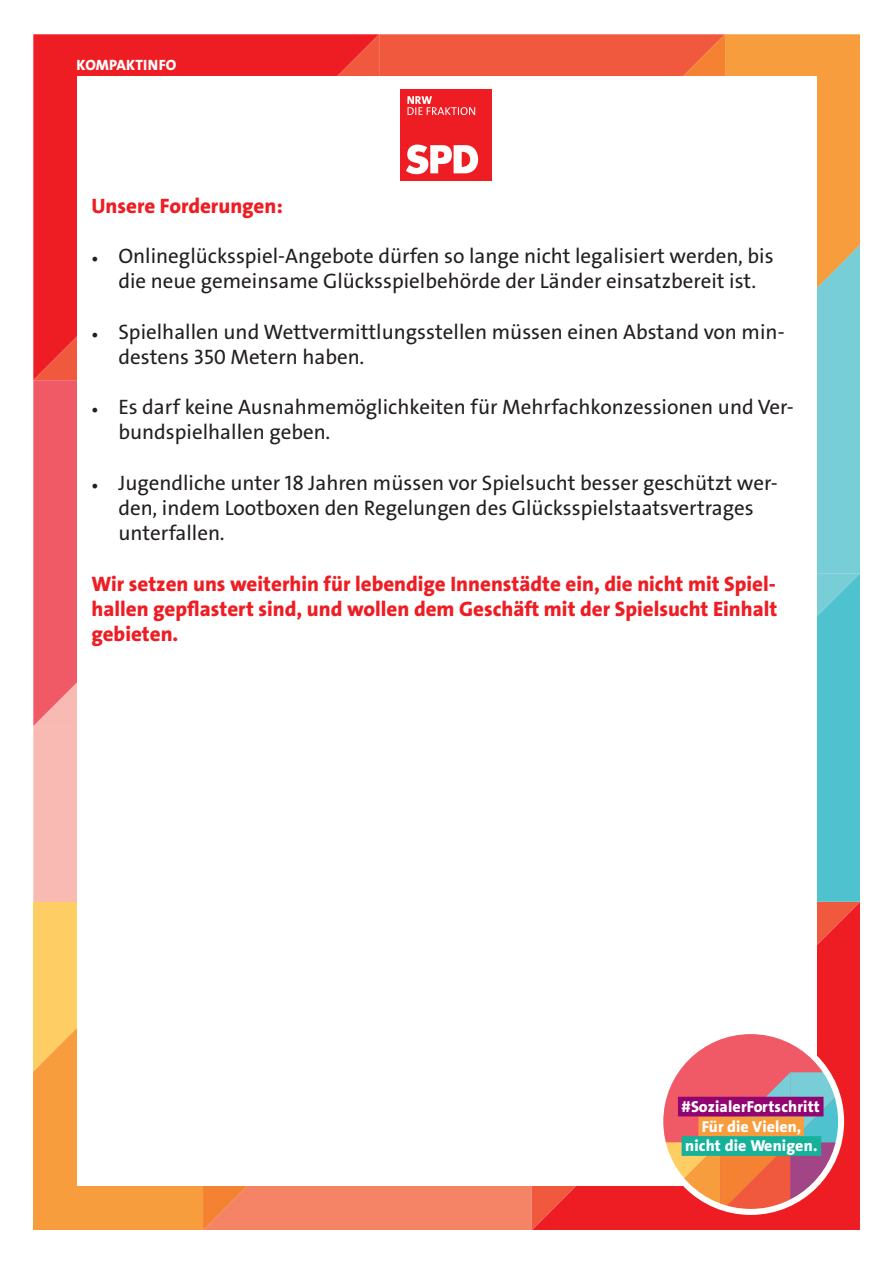
<style>
.page{position:relative;width:893px;height:1263px;background:#fff}
.page>*{position:absolute;margin:0;border:0;box-sizing:border-box;transform-origin:0 0}
.t1{font:21px/25.2px "The Sans LP5 Plain";color:#231f20}
.t2{font:21px/25.2px "The Sans LP8 Ex Bld";color:#ee1d23;text-align:justify}
.t3{font:15.9px/19.6px "The Sans LP8 Ex Bld";letter-spacing:.01em;color:#fff;text-align:center}
.t4{font:15px "The Sans LP8 Ex Bld";letter-spacing:.01em;color:#fff}
.s1{font-family:"Minion Pro";font-size:18px}
</style>
<div class="page">
<div style="left:725px;top:34px;width:134px;height:178px;background:#f89d3d"></div>
<svg style="left:34px;top:34px;width:345px;height:346px;fill:#ee1d23"></svg>
<div style="left:34px;top:380px;width:43px;height:346px;background:#f05a67"></div>
<svg style="left:817px;top:212px;width:42px;height:33px"></svg>
<svg style="left:379px;top:34px;width:346px;height:42px;fill:#f0593e"></svg>
<div style="left:34px;top:726px;width:43px;height:176px;background:#f9bab4"></div>
<div style="left:34px;top:1105px;width:169px;height:124px;background:#f89d3d"></div>
<svg style="left:532px;top:902px;width:327px;height:327px;fill:#ee1d23"></svg>
<svg style="left:817px;top:573px;width:42px;height:329px;fill:#4ec3cf"></svg>
<svg style="left:34px;top:902px;width:43px;height:203px"></svg>
<svg style="left:203px;top:1186px;width:329px;height:43px;fill:#f48465"></svg>
<svg style="left:817px;top:245px;width:42px;height:328px;fill:#77ced7"></svg>
<div style="left:77px;top:77px;width:739px;height:1109px;background:#fff"></div>
<div style="left:660px;top:1031px;width:181px;height:181px;background:#f05a67;border-radius:50%"></div>
<svg style="left:660px;top:1072px;width:181px;height:140px"></svg>
<div style="left:657px;top:1028px;width:187px;height:187px;border:6px solid #fff;border-radius:50%"></div>
<div style="left:698px;top:1116px;width:106px;height:20px;background:#f89d3d"></div>
<div style="left:682px;top:1136px;width:139px;height:20px;background:#16b199"></div>
<div style="left:678px;top:1097px;width:145px;height:19px;background:#920570"></div>
<div style="left:401px;top:89px;width:91px;height:92px;background:#ee1d23"></div>
<svg style="left:406px;top:145px;width:72px;height:29px"></svg>
<svg style="left:407px;top:96px;width:68px;height:19px"></svg>
<p class="t4" style="left:77px;top:55px;width:101px">KOMPAKTINFO</p>
<p class="t2" style="left:91px;top:193px;width:193px">Unsere Forderungen:</p>
<p class="t1" style="left:91px;top:243px;width:684px;text-align:center"><span class="s1">•</span> Onlineglücksspiel-Angebote dürfen so lange nicht legalisiert werden, bis die neue gemeinsame Glücksspielbehörde der Länder einsatzbereit ist.</p>
<p class="t1" style="left:118px;top:319px;width:668px;text-indent:-27px"><span class="s1">•</span> Spielhallen und Wettvermittlungsstellen müssen einen Abstand von min&shy;destens 350 Metern haben.</p>
<p class="t1" style="left:118px;top:395px;width:677px;text-indent:-27px"><span class="s1">•</span> Es darf keine Ausnahmemöglichkeiten für Mehrfachkonzessionen und Ver&shy;bundspielhallen geben.</p>
<p class="t1" style="left:118px;top:470px;width:661px;text-indent:-27px"><span class="s1">•</span> Jugendliche unter 18 Jahren müssen vor Spielsucht besser geschützt wer&shy;den, indem Lootboxen den Regelungen des Glücksspielstaatsvertrages unterfallen.</p>
<p class="t2" style="left:91px;top:571px;width:688px">Wir setzen uns weiterhin für lebendige Innenstädte ein, die nicht mit Spiel&shy;hallen gepflastert sind, und wollen dem Geschäft mit der Spielsucht Einhalt gebieten.</p>
<p class="t3" style="left:681px;top:1097px;width:140px">#SozialerFortschritt</p>
<p class="t3" style="left:685px;top:1116px;width:134px">Für die Vielen, nicht die Wenigen.</p>
</div>
